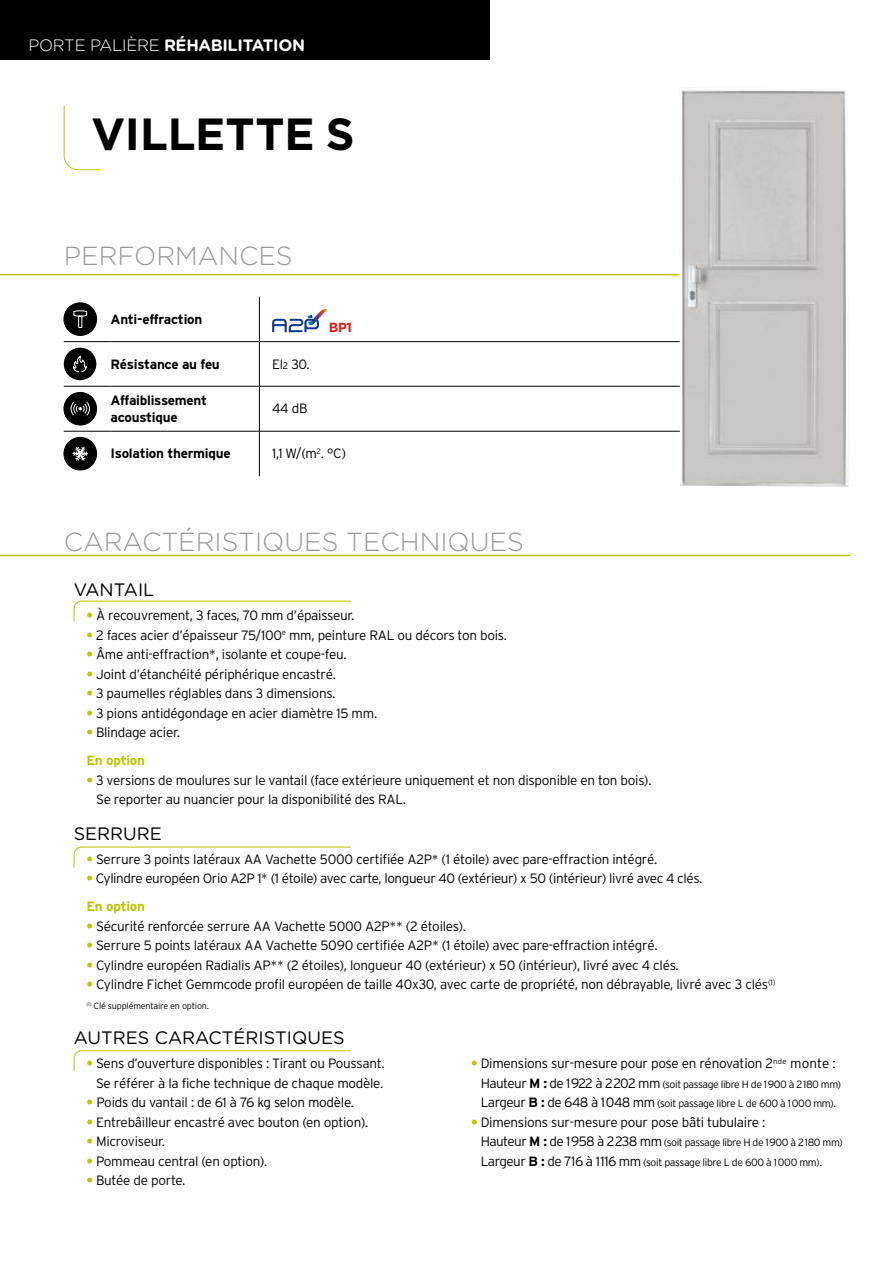
<style>
.page{position:relative;width:893px;height:1263px;background:#fff}
.page>*{position:absolute;margin:0;border:0;box-sizing:border-box;transform-origin:0 0}
.t1{font:700 45px "Gotham";letter-spacing:-.005em;color:#000}
.t2{font:300 26.1px "Gotham Rounded";color:#969898}
.t3{font:18px "Gotham Rounded";color:#000}
.t4{font:700 16.5px "Gotham Rounded";letter-spacing:-.02em;color:#fff}
.t5{font:300 13.5px/28px "Interstate";letter-spacing:-.02em;color:#000}
.t6{font:700 13.5px/16.2px "Interstate";letter-spacing:-.02em;color:#000}
.t7{font:700 13.2px "Gotham";color:#e11b13}
.t8{font:300 10.5px/19.5px "Interstate";letter-spacing:-.04em;color:#000}
.t9{font:300 9px "Interstate";letter-spacing:-.02em;color:#000}
.s1{font-weight:300}
.s2{font-size:9.45px}
.s3{font-weight:700;color:#bcc500}
.s4{font-size:13.5px}
.s5{font-weight:700;font-size:13.5px}
</style>
<div class="page">
<hr style="left:0;top:274px;width:765px;height:1px;background:#bcc500">
<hr style="left:64px;top:341px;width:47px;height:1px;background:#000">
<hr style="left:111px;top:341px;width:148px;height:1px;background:#000">
<hr style="left:259px;top:341px;width:447px;height:1px;background:#000">
<hr style="left:64px;top:386px;width:47px;height:1px;background:#000">
<hr style="left:111px;top:386px;width:148px;height:1px;background:#000">
<hr style="left:259px;top:386px;width:447px;height:1px;background:#000">
<hr style="left:64px;top:431px;width:47px;height:1px;background:#000">
<hr style="left:111px;top:431px;width:148px;height:1px;background:#000">
<hr style="left:259px;top:431px;width:447px;height:1px;background:#000">
<hr style="left:259px;top:297px;width:1px;height:44px;background:#000">
<hr style="left:259px;top:342px;width:1px;height:44px;background:#000">
<hr style="left:259px;top:386px;width:1px;height:45px;background:#000">
<hr style="left:259px;top:431px;width:1px;height:45px;background:#000">
<div style="left:64px;top:303px;width:33px;height:33px;background:#000;border:1px solid #000;border-radius:50%"></div>
<svg style="left:73px;top:310px;width:14px;height:18px"></svg>
<svg style="left:272px;top:309px;width:55px;height:23px"></svg>
<div style="left:64px;top:348px;width:32px;height:32px;background:#000;border-radius:50%"></div>
<svg style="left:73px;top:355px;width:14px;height:17px"></svg>
<div style="left:64px;top:392px;width:33px;height:33px;background:#000;border:1px solid #000;border-radius:50%"></div>
<svg style="left:71px;top:402px;width:19px;height:14px"></svg>
<div style="left:64px;top:437px;width:33px;height:33px;background:#000;border:1px solid #000;border-radius:50%"></div>
<svg style="left:72px;top:447px;width:16px;height:14px"></svg>
<svg style="left:63px;top:105px;width:38px;height:65px"></svg>
<hr style="left:0;top:555px;width:850px;height:1px;background:#bcc500">
<img style="left:679px;top:88px;width:169px;height:399px">
<svg style="left:73px;top:846px;width:278px;height:22px"></svg>
<svg style="left:73px;top:600px;width:278px;height:22px"></svg>
<svg style="left:73px;top:1050px;width:278px;height:22px"></svg>
<div style="left:0;top:0;width:489px;height:60px;background:#000"></div>
<p class="t4" style="left:28px;top:33px;width:278px"><span class="s1">PORTE PALIÈRE</span> RÉHABILITATION</p>
<h1 class="t1" style="left:91px;top:104px;width:265px">VILLETTE S</h1>
<h2 class="t2" style="left:64px;top:239px;width:230px">PERFORMANCES</h2>
<p class="t6" style="left:111px;top:311px;width:93px">Anti-effraction</p>
<p class="t7" style="left:329px;top:319px;width:25px">BP1</p>
<p class="t6" style="left:111px;top:356px;width:111px">Résistance au feu</p>
<p class="t5" style="left:272px;top:350px;width:39px">El<span class="s2">2</span> 30.</p>
<p class="t6" style="left:111px;top:392px;width:98px">Affaiblissement acoustique</p>
<p class="t5" style="left:272px;top:395px;width:37px">44 dB</p>
<p class="t6" style="left:111px;top:445px;width:122px">Isolation thermique</p>
<p class="t5" style="left:272px;top:440px;width:76px">1,1 W/(m<sup>2</sup>. °C)</p>
<h2 class="t2" style="left:64px;top:524px;width:461px">CARACTÉRISTIQUES TECHNIQUES</h2>
<h3 class="t3" style="left:74px;top:578px;width:82px">VANTAIL</h3>
<p class="t5" style="left:86px;top:601px;width:269px"><span class="s3">•</span> À recouvrement, 3 faces, 70 mm d’épaisseur.</p>
<p class="t5" style="left:86px;top:621px;width:422px"><span class="s3">•</span> 2 faces acier d’épaisseur 75/100<sup>e</sup> mm, peinture RAL ou décors ton bois.</p>
<p class="t5" style="left:86px;top:640px;width:262px"><span class="s3">•</span> Âme anti-effraction*, isolante et coupe-feu.</p>
<p class="t5" style="left:86px;top:660px;width:251px"><span class="s3">•</span> Joint d’étanchéité périphérique encastré.</p>
<p class="t5" style="left:86px;top:679px;width:251px"><span class="s3">•</span> 3 paumelles réglables dans 3 dimensions.</p>
<p class="t5" style="left:86px;top:699px;width:292px"><span class="s3">•</span> 3 pions antidégondage en acier diamètre 15 mm.</p>
<p class="t5" style="left:86px;top:718px;width:95px"><span class="s3">•</span> Blindage acier.<br><span class="s3">En option</span></p>
<p class="t5" style="left:96px;top:770px;width:557px;line-height:19.5px;text-indent:-10px"><span class="s3">•</span> 3 versions de moulures sur le vantail (face extérieure uniquement et non disponible en ton bois).<br>Se reporter au nuancier pour la disponibilité des RAL.</p>
<h3 class="t3" style="left:74px;top:821px;width:90px">SERRURE</h3>
<p class="t5" style="left:86px;top:845px;width:572px"><span class="s3">•</span> Serrure 3 points latéraux AA Vachette 5000 certifiée A2P* (1 étoile) avec pare-effraction intégré.</p>
<p class="t5" style="left:86px;top:864px;width:617px"><span class="s3">•</span> Cylindre européen Orio A2P 1* (1 étoile) avec carte, longueur 40 (extérieur) x 50 (intérieur) livré avec 4 clés.<br><span class="s3">En option</span></p>
<p class="t5" style="left:86px;top:912px;width:381px"><span class="s3">•</span> Sécurité renforcée serrure AA Vachette 5000 A2P** (2 étoiles).</p>
<p class="t5" style="left:86px;top:931px;width:573px"><span class="s3">•</span> Serrure 5 points latéraux AA Vachette 5090 certifiée A2P* (1 étoile) avec pare-effraction intégré.</p>
<p class="t5" style="left:86px;top:951px;width:594px"><span class="s3">•</span> Cylindre européen Radialis AP** (2 étoiles), longueur 40 (extérieur) x 50 (intérieur), livré avec 4 clés.</p>
<p class="t5" style="left:86px;top:970px;width:691px"><span class="s3">•</span> Cylindre Fichet Gemmcode profil européen de taille 40x30, avec carte de propriété, non débrayable, livré avec 3 clés<sup>(1)</sup></p>
<p class="t9" style="left:86px;top:1000px;width:124px"><sup>(1)</sup> Clé supplémentaire en option.</p>
<h3 class="t3" style="left:74px;top:1025px;width:272px">AUTRES CARACTÉRISTIQUES</h3>
<p class="t5" style="left:86px;top:1053px;width:300px;line-height:19.5px;text-align:right"><span class="s3">•</span> Sens d’ouverture disponibles : Tirant ou Poussant.<br>Se référer à la fiche technique de chaque modèle.</p>
<p class="t5" style="left:86px;top:1088px;width:269px"><span class="s3">•</span> Poids du vantail : de 61 à 76 kg selon modèle.</p>
<p class="t5" style="left:86px;top:1108px;width:283px"><span class="s3">•</span> Entrebâilleur encastré avec bouton (en option).</p>
<p class="t5" style="left:86px;top:1127px;width:80px"><span class="s3">•</span> Microviseur.</p>
<p class="t5" style="left:86px;top:1147px;width:183px"><span class="s3">•</span> Pommeau central (en option).</p>
<p class="t5" style="left:86px;top:1166px;width:101px"><span class="s3">•</span> Butée de porte.</p>
<p class="t5" style="left:471px;top:1049px;width:366px"><span class="s3">•</span> Dimensions sur-mesure pour pose en rénovation 2<sup>nde</sup> monte :</p>
<p class="t8" style="left:481px;top:1074px;width:362px"><span class="s4">Hauteur</span> <span class="s5">M :</span> <span class="s4">de 1922 à 2202 mm</span> (soit passage libre H de 1900 à 2180 mm)<br><span class="s4">Largeur</span> <span class="s5">B :</span> <span class="s4">de 648 à 1048 mm</span> (soit passage libre L de 600 à 1000 mm).</p>
<p class="t5" style="left:471px;top:1108px;width:296px"><span class="s3">•</span> Dimensions sur-mesure pour pose bâti tubulaire :</p>
<p class="t8" style="left:481px;top:1132px;width:364px"><span class="s4">Hauteur</span> <span class="s5">M :</span> <span class="s4">de 1958 à 2238 mm</span> (soit passage libre H de 1900 à 2180 mm)<br><span class="s4">Largeur</span> <span class="s5">B :</span> <span class="s4">de 716 à 1116 mm</span> (soit passage libre L de 600 à 1000 mm).</p>
</div>
